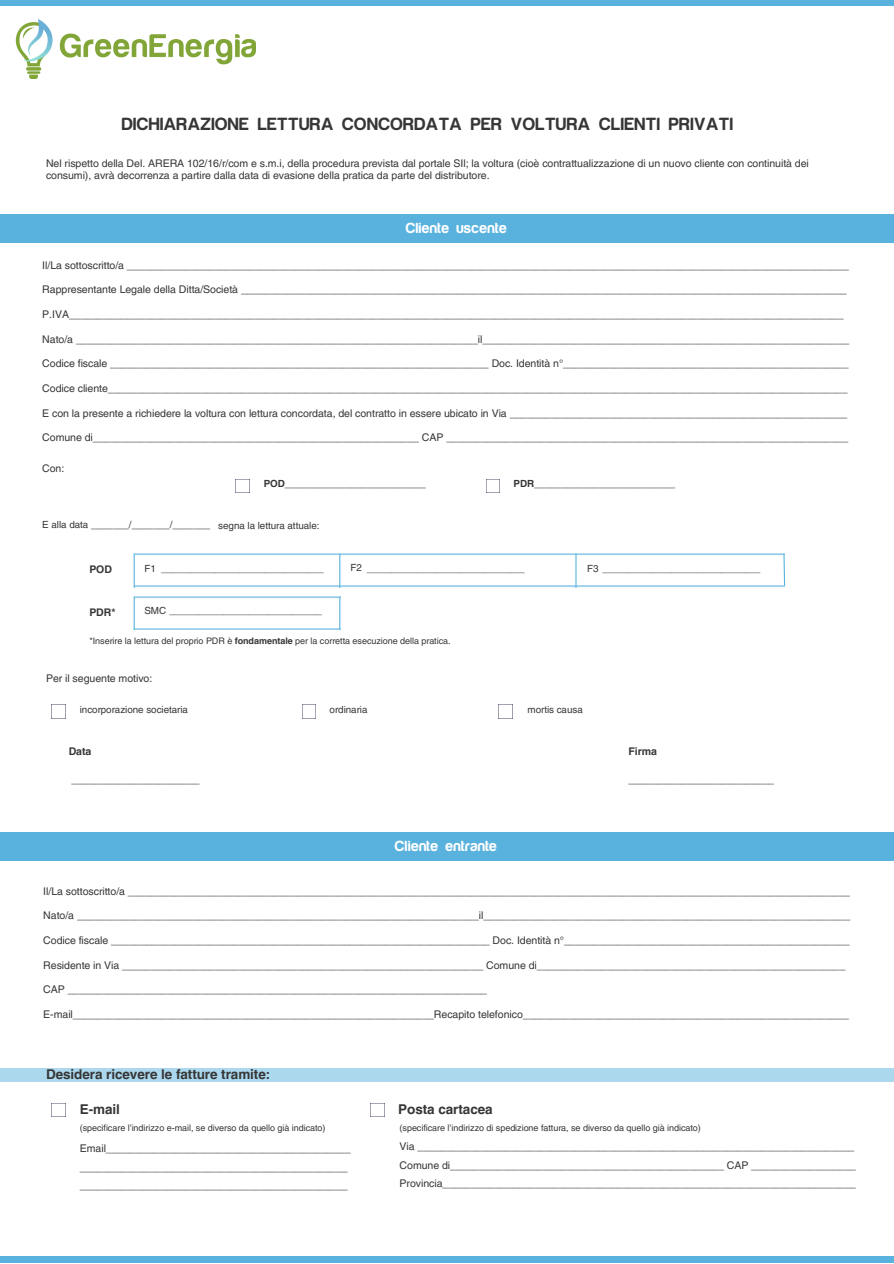
<style>
.page{position:relative;width:894px;height:1264px;background:#fff}
.page>*{position:absolute;margin:0;border:0;box-sizing:border-box;transform-origin:0 0}
.t1{font:700 18px "Harabara Mais Bold Harabara Mais";letter-spacing:-.005em;color:#363636}
.t2{font:700 15px "Harabara Mais Bold Harabara Mais";letter-spacing:-.005em;color:#fff}
.t3{font:700 13.5px "Helvetica LT Pro";letter-spacing:-.005em;color:#363636}
.t4{font:10.5px/18.5px "Helvetica LT Pro";letter-spacing:-.005em;color:#363636}
.t5{font:700 10.5px "Helvetica LT Pro";letter-spacing:-.005em;color:#363636}
.t6{font:9.9px "Helvetica LT Pro";letter-spacing:-.005em;color:#363636}
.t7{font:700 9.9px "Helvetica LT Pro";letter-spacing:-.005em;color:#363636}
.t8{font:9px "Helvetica LT Pro";letter-spacing:-.005em;color:#363636}
.s1{font-size:9.9px}
.s2{font-weight:700}
</style>
<div class="page">
<img style="left:51px;top:704px;width:14px;height:14px">
<img style="left:302px;top:704px;width:13px;height:14px">
<img style="left:498px;top:704px;width:14px;height:14px">
<img style="left:133px;top:553px;width:651px;height:34px">
<div style="left:0;top:214px;width:893px;height:29px;background:#59b2de"></div>
<div style="left:0;top:832px;width:893px;height:29px;background:#59b2de"></div>
<div style="left:0;top:0;width:893px;height:6px;background:#59b2de"></div>
<div style="left:0;top:1256px;width:893px;height:6px;background:#59b2de"></div>
<img style="left:133px;top:596px;width:208px;height:33px">
<svg style="left:782px;top:553px;width:3px;height:33px"></svg>
<img style="left:235px;top:479px;width:14px;height:14px">
<img style="left:486px;top:479px;width:13px;height:14px">
<img style="left:15px;top:19px;width:240px;height:60px">
<img style="left:51px;top:1103px;width:14px;height:13px">
<img style="left:370px;top:1103px;width:14px;height:13px">
<div style="left:0;top:1068px;width:893px;height:14px;background:#acd8ee"></div>
<p class="t1" style="left:121px;top:115px;width:613px">DICHIARAZIONE LETTURA CONCORDATA PER VOLTURA CLIENTI PRIVATI</p>
<h1 class="t4" style="left:46px;top:158px;width:764px;line-height:12.3px">Nel rispetto della Del. ARERA 102/16/r/com e s.m.i, della procedura prevista dal portale SIl; la voltura (cioè contrattualizzazione di un nuovo cliente con continuità dei consumi), avrà decorrenza a partire dalla data di evasione della pratica da parte del distributore.</h1>
<h3 class="t2" style="left:405px;top:220px;width:103px">Cliente uscente</h3>
<h5 class="t4" style="left:42px;top:257px;width:808px">Il/La sottoscritto/a ____________________________________________________________________________________________________________________________</h5>
<h5 class="t4" style="left:42px;top:281px;width:805px">Rappresentante Legale della Ditta/Società ________________________________________________________________________________________________________</h5>
<p class="t4" style="left:42px;top:306px;width:802px">P.IVA_____________________________________________________________________________________________________________________________________</p>
<p class="t4" style="left:42px;top:331px;width:808px">Nato/a _____________________________________________________________________il_______________________________________________________________</p>
<p class="t4" style="left:42px;top:355px;width:807px">Codice fiscale _________________________________________________________________ Doc. Identità n°_________________________________________________</p>
<p class="t4" style="left:42px;top:380px;width:806px">Codice cliente_______________________________________________________________________________________________________________________________</p>
<p class="t4" style="left:42px;top:404px;width:806px">E con la presente a richiedere la voltura con lettura concordata, del contratto in essere ubicato in Via __________________________________________________________</p>
<p class="t4" style="left:42px;top:429px;width:807px">Comune di________________________________________________________ CAP _____________________________________________________________________</p>
<p class="t4" style="left:42px;top:459px;width:24px">Con:</p>
<p class="t7" style="left:264px;top:480px;width:164px">POD__________________________</p>
<p class="t7" style="left:513px;top:480px;width:163px">PDR__________________________</p>
<p class="t6" style="left:42px;top:521px;width:169px">E alla data _______/_______/_______</p>
<p class="t6" style="left:144px;top:564px;width:13px">F1</p>
<p class="t6" style="left:218px;top:521px;width:103px">segna la lettura attuale:</p>
<h4 class="t6" style="left:350px;top:564px;width:13px">F2</h4>
<p class="t8" style="left:161px;top:565px;width:164px">_________________________________</p>
<p class="t8" style="left:587px;top:565px;width:175px"><span class="s1">F3</span> ________________________________</p>
<h5 class="t5" style="left:89px;top:565px;width:24px">POD</h5>
<p class="t5" style="left:89px;top:608px;width:28px">PDR*</p>
<p class="t8" style="left:367px;top:565px;width:159px">________________________________</p>
<h5 class="t8" style="left:144px;top:608px;width:179px"><span class="s1">SMC</span> _______________________________</h5>
<p class="t8" style="left:89px;top:638px;width:362px">*Inserire la lettura del proprio PDR è <span class="s2">fondamentale</span> per la corretta esecuzione della pratica.</p>
<p class="t4" style="left:46px;top:670px;width:108px">Per il seguente motivo:</p>
<p class="t6" style="left:80px;top:706px;width:110px">incorporazione societaria</p>
<p class="t5" style="left:69px;top:747px;width:24px">Data</p>
<p class="t4" style="left:72px;top:771px;width:130px">______________________</p>
<p class="t6" style="left:329px;top:706px;width:39px">ordinaria</p>
<h4 class="t6" style="left:527px;top:706px;width:57px">mortis causa</h4>
<h4 class="t2" style="left:394px;top:838px;width:104px">Cliente entrante</h4>
<h5 class="t5" style="left:628px;top:747px;width:30px">Firma</h5>
<p class="t4" style="left:628px;top:771px;width:147px">_________________________</p>
<h3 class="t4" style="left:43px;top:882px;width:808px">Il/La sottoscritto/a ____________________________________________________________________________________________________________________________</h3>
<p class="t4" style="left:43px;top:907px;width:808px">Nato/a _____________________________________________________________________il_______________________________________________________________</p>
<p class="t4" style="left:43px;top:932px;width:807px">Codice fiscale _________________________________________________________________ Doc. Identità n°_________________________________________________</p>
<p class="t4" style="left:43px;top:956px;width:803px">Residente in Via ______________________________________________________________ Comune di_____________________________________________________</p>
<p class="t4" style="left:43px;top:981px;width:445px">CAP ________________________________________________________________________</p>
<p class="t4" style="left:43px;top:1006px;width:807px">E-mail______________________________________________________________Recapito telefonico________________________________________________________</p>
<p class="t3" style="left:46px;top:1068px;width:226px">Desidera ricevere le fatture tramite:</p>
<p class="t3" style="left:80px;top:1104px;width:42px">E-mail</p>
<p class="t3" style="left:398px;top:1104px;width:96px">Posta cartacea</p>
<p class="t8" style="left:399px;top:1124px;width:302px">(specificare l’indirizzo di spedizione fattura, se diverso da quello già indicato)</p>
<h6 class="t4" style="left:399px;top:1138px;width:456px">Via ___________________________________________________________________________</h6>
<p class="t4" style="left:399px;top:1156px;width:458px">Comune di_______________________________________________ CAP __________________</p>
<h6 class="t4" style="left:399px;top:1175px;width:458px">Provincia_______________________________________________________________________</h6>
<p class="t8" style="left:80px;top:1124px;width:247px">(specificare l’indirizzo e-mail, se diverso da quello già indicato)</p>
<p class="t4" style="left:80px;top:1140px;width:272px">Email__________________________________________ ______________________________________________ ______________________________________________</p>
</div>
